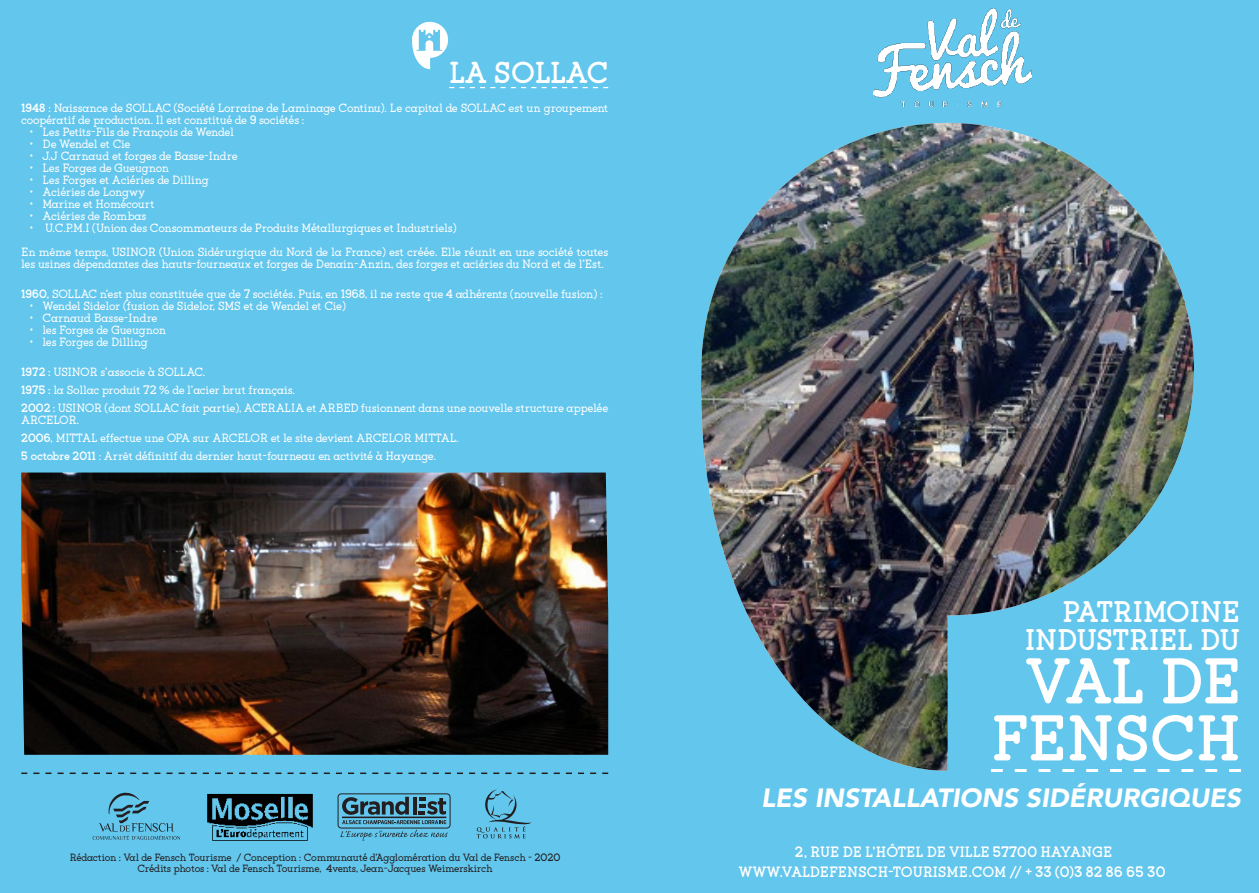
<style>
.page{position:relative;width:1259px;height:893px;background:#62c6ed}
.page>*{position:absolute;margin:0;border:0;box-sizing:border-box;transform-origin:0 0}
.t1{font:700 64.5px/57px "Flagship Slab";letter-spacing:-.005em;color:#fff;text-align:center}
.t2{font:700 30.3px "Flagship Slab";letter-spacing:-.03em;color:#fff}
.t3{font:700 29.85px/28.5px "Flagship Slab";color:#fff;text-align:right}
.t4{font:italic 900 26.4px "Avenir";color:#fff}
.t5{font:700 15px "Flagship Slab";color:#fff}
.t6{font:12px/18px "Flagship Slab";color:#fff}
.t7{font:12px "Flagship Slab";letter-spacing:-.02em;color:#fff}
.t8{font:12px "Flagship Slab";letter-spacing:-.03em;color:#fff}
.t9{font:10.5px/10.5px "Flagship Slab";letter-spacing:-.015em;color:#231f20;text-align:center}
.s1{font-weight:700}
</style>
<div class="page">
<svg style="left:991px;top:769px;width:250px;height:3px"></svg>
<img style="left:874px;top:8px;width:157px;height:98px">
<svg style="left:449px;top:87px;width:159px;height:1px"></svg>
<svg style="left:21px;top:772px;width:587px;height:2px"></svg>
<svg style="left:476px;top:789px;width:55px;height:49px"></svg>
<svg style="left:93px;top:792px;width:87px;height:48px"></svg>
<div style="left:338px;top:793px;width:112px;height:35px;border:1px solid #231f20;border-radius:3px"></div>
<svg style="left:342px;top:797px;width:104px;height:27px"></svg>
<hr style="left:413px;top:797px;width:4px;height:17px;background:#231f20">
<hr style="left:342px;top:816px;width:104px;height:2px;background:#231f20">
<svg style="left:340px;top:830px;width:108px;height:11px"></svg>
<img style="left:207px;top:793px;width:106px;height:48px">
<img style="left:701px;top:123px;width:493px;height:648px">
<img style="left:21px;top:473px;width:587px;height:282px">
<div style="left:412px;top:22px;width:36px;height:36px;background:#fff;border-radius:50%"></div>
<svg style="left:412px;top:22px;width:30px;height:47px"></svg>
<h2 class="t2" style="left:449px;top:55px;width:160px">LA SOLLAC</h2>
<p class="t6" style="left:21px;top:102px;width:588px;line-height:12px"><span class="s1">1948</span> : Naissance de SOLLAC (Société Lorraine de Laminage Continu). Le capital de SOLLAC est un groupement coopératif de production. Il est constitué de 9 sociétés :</p>
<p class="t6" style="left:30px;top:123px;width:205px">• Les Petits-Fils de François de Wendel</p>
<p class="t6" style="left:30px;top:135px;width:102px">• De Wendel et Cie</p>
<p class="t6" style="left:30px;top:147px;width:209px">• J.J Carnaud et forges de Basse-Indre</p>
<p class="t7" style="left:30px;top:160px;width:141px">• Les Forges de Gueugnon</p>
<p class="t6" style="left:30px;top:171px;width:180px">• Les Forges et Aciéries de Dilling</p>
<p class="t6" style="left:30px;top:183px;width:117px">• Aciéries de Longwy</p>
<p class="t6" style="left:30px;top:195px;width:126px">• Marine et Homécourt</p>
<p class="t6" style="left:30px;top:207px;width:118px">• Aciéries de Rombas</p>
<p class="t6" style="left:21px;top:216px;width:588px;line-height:24px;text-indent:9px">• U.C.P.M.I (Union des Consommateurs de Produits Métallurgiques et Industriels)<br>En même temps, USINOR (Union Sidérurgique du Nord de la France) est créée. Elle réunit en une société toutes</p>
<p class="t6" style="left:21px;top:255px;width:584px">les usines dépendantes des hauts-fourneaux et forges de Denain-Anzin, des forges et aciéries du Nord et de l’Est.</p>
<p class="t6" style="left:21px;top:285px;width:583px"><span class="s1">1960,</span> SOLLAC n’est plus constituée que de 7 sociétés. Puis, en 1968, il ne reste que 4 adhérents (nouvelle fusion) :</p>
<p class="t6" style="left:30px;top:297px;width:318px">• Wendel Sidelor (fusion de Sidelor, SMS et de Wendel et Cie)</p>
<p class="t6" style="left:30px;top:309px;width:129px">• Carnaud Basse-Indre</p>
<p class="t8" style="left:30px;top:322px;width:138px">• les Forges de Gueugnon</p>
<p class="t6" style="left:30px;top:333px;width:119px">• les Forges de Dilling</p>
<p class="t6" style="left:21px;top:363px;width:588px"><span class="s1">1972 :</span> USINOR s’associe à SOLLAC.<br><span class="s1">1975 :</span> la Sollac produit 72 % de l’acier brut français.<br><span class="s1">2002 :</span> USINOR (dont SOLLAC fait partie), ACERALIA et ARBED fusionnent dans une nouvelle structure appelée</p>
<p class="t6" style="left:21px;top:411px;width:439px">ARCELOR.<br><span class="s1">2006</span>, MITTAL effectue une OPA sur ARCELOR et le site devient ARCELOR MITTAL.<br><span class="s1">5 octobre 2011</span> : Arrêt définitif du dernier haut-fourneau en activité à Hayange.</p>
<p class="t9" style="left:70px;top:852px;width:492px">Rédaction : Val de Fensch Tourisme / Conception : Communauté d’Agglomération du Val de Fensch - 2020<br>Crédits photos : Val de Fensch Tourisme, 4vents, Jean-Jacques Weimerskirch</p>
<h3 class="t3" style="left:1025px;top:597px;width:216px">PATRIMOINE<br>INDUSTRIEL DU</h3>
<h1 class="t1" style="left:991px;top:652px;width:252px">VAL DE<br>FENSCH</h1>
<h3 class="t4" style="left:761px;top:776px;width:481px">LES INSTALLATIONS SIDÉRURGIQUES</h3>
<p class="t5" style="left:795px;top:843px;width:319px">2, RUE DE L’HÔTEL DE VILLE 57700 HAYANGE</p>
<p class="t5" style="left:738px;top:863px;width:428px">WWW.VALDEFENSCH-TOURISME.COM // + 33 (0)3 82 86 65 30</p>
</div>
